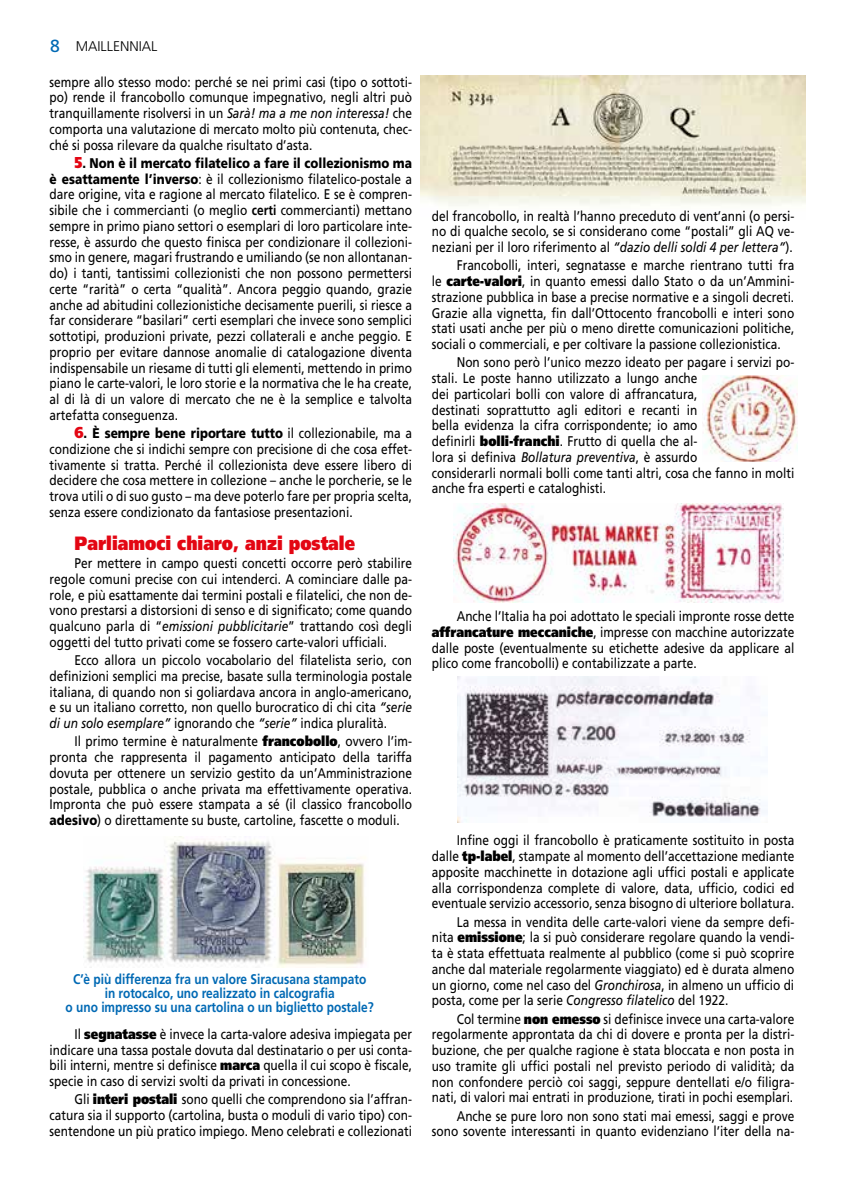
<style>
.page{position:relative;width:844px;height:1191px;background:#fff}
.page>*{position:absolute;margin:0;border:0;box-sizing:border-box;transform-origin:0 0}
.t1{font:900 19.25px "Frutiger";color:#e30613;scale:.85 1}
.t2{font:14px/15.8px "Frutiger";color:#000;text-align:justify;scale:.85 1}
.t3{font:700 14px/14px "Frutiger";color:#0069b4;text-align:center;scale:.85 1}
.t4{font:300 14px "Frutiger";color:#000}
.s1{font-weight:400;font-size:17.5px;color:#0069b4}
.s2{font-style:italic}
.s3{font-weight:900;font-size:15.75px;color:#e30613}
.s4{font-weight:900}
.s5{font-weight:700}
</style>
<div class="page">
<img style="left:420px;top:76px;width:385px;height:130px">
<img style="left:85px;top:836px;width:280px;height:131px">
<img style="left:702px;top:375px;width:95px;height:86px">
<img style="left:458px;top:676px;width:309px;height:146px">
<img style="left:453px;top:504px;width:330px;height:98px">
<p class="t4" style="left:50px;top:39px;width:109px"><span class="s1">8</span> MAILLENNIAL</p>
<p class="t2" style="left:50px;top:74px;width:428px">sempre allo stesso modo: perché se nei primi casi (tipo o sottoti&shy;po) rende il francobollo comunque impegnativo, negli altri può tranquillamente risolversi in un <span class="s2">Sarà! ma a me non interessa!</span> che comporta una valutazione di mercato molto più contenuta, chec&shy;ché si possa rilevare da qualche risultato d’asta.</p>
<p class="t2" style="left:50px;top:155px;width:428px;text-indent:25px"><span class="s3">5</span><span class="s4">. Non è il mercato filatelico a fare il collezionismo ma è esattamente l’inverso</span>: è il collezionismo filatelico-postale a dare origine, vita e ragione al mercato filatelico. E se è compren&shy;sibile che i commercianti (o meglio <span class="s5">certi</span> commercianti) mettano sempre in primo piano settori o esemplari di loro particolare inte&shy;resse, è assurdo che questo finisca per condizionare il collezioni&shy;smo in genere, magari frustrando e umiliando (se non allontanan&shy;do) i tanti, tantissimi collezionisti che non possono permettersi certe “rarità” o certa “qualità”. Ancora peggio quando, grazie anche ad abitudini collezionistiche decisamente puerili, si riesce a far considerare “basilari” certi esemplari che invece sono semplici sottotipi, produzioni private, pezzi collaterali e anche peggio. E proprio per evitare dannose anomalie di catalogazione diventa indispensabile un riesame di tutti gli elementi, mettendo in primo piano le carte-valori, le loro storie e la normativa che le ha create, al di là di un valore di mercato che ne è la semplice e talvolta artefatta conseguenza.</p>
<p class="t2" style="left:50px;top:425px;width:428px;text-indent:25px"><span class="s3">6</span><span class="s4">. È sempre bene riportare tutto</span> il collezionabile, ma a condizione che si indichi sempre con precisione di che cosa effet&shy;tivamente si tratta. Perché il collezionista deve essere libero di decidere che cosa mettere in collezione – anche le porcherie, se le trova utili o di suo gusto – ma deve poterlo fare per propria scelta, senza essere condizionato da fantasiose presentazioni.</p>
<h1 class="t1" style="left:74px;top:531px;width:331px">Parliamoci chiaro, anzi postale</h1>
<p class="t2" style="left:50px;top:555px;width:428px;text-indent:25px">Per mettere in campo questi concetti occorre però stabilire regole comuni precise con cui intenderci. A cominciare dalle pa&shy;role, e più esattamente dai termini postali e filatelici, che non de&shy;vono prestarsi a distorsioni di senso e di significato; come quando qualcuno parla di “<span class="s2">emissioni pubblicitarie</span>” trattando così degli oggetti del tutto privati come se fossero carte-valori ufficiali.</p>
<p class="t2" style="left:50px;top:652px;width:428px;text-indent:25px">Ecco allora un piccolo vocabolario del filatelista serio, con definizioni semplici ma precise, basate sulla terminologia postale italiana, di quando non si goliardava ancora in anglo-americano, e su un italiano corretto, non quello burocratico di chi cita <span class="s2">“serie di un solo esemplare”</span> ignorando che <span class="s2">“serie”</span> indica pluralità.</p>
<p class="t2" style="left:50px;top:733px;width:428px;text-indent:25px">Il primo termine è naturalmente <span class="s4">francobollo</span>, ovvero l’im&shy;pronta che rappresenta il pagamento anticipato della tariffa dovuta per ottenere un servizio gestito da un’Amministrazione postale, pubblica o anche privata ma effettivamente operativa.<br>Impronta che può essere stampata a sé (il classico francobollo <span class="s4">adesivo</span>) o direttamente su buste, cartoline, fascette o moduli.</p>
<p class="t3" style="left:66px;top:972px;width:364px">C’è più differenza fra un valore Siracusana stampato<br>in rotocalco, uno realizzato in calcografia<br>o uno impresso su una cartolina o un biglietto postale?</p>
<p class="t2" style="left:50px;top:1026px;width:428px;text-indent:25px">Il <span class="s4">segnatasse</span> è invece la carta-valore adesiva impiegata per indicare una tassa postale dovuta dal destinatario o per usi conta&shy;bili interni, mentre si definisce <span class="s4">marca</span> quella il cui scopo è fiscale, specie in caso di servizi svolti da privati in concessione.</p>
<p class="t2" style="left:50px;top:1091px;width:428px;text-indent:25px">Gli <span class="s4">interi postali</span> sono quelli che comprendono sia l’affran&shy;catura sia il supporto (cartolina, busta o moduli di vario tipo) con&shy;sentendone un più pratico impiego. Meno celebrati e collezionati</p>
<p class="t2" style="left:432px;top:208px;width:428px">del francobollo, in realtà l’hanno preceduto di vent’anni (o persi&shy;no di qualche secolo, se si considerano come “postali” gli AQ ve&shy;neziani per il loro riferimento al <span class="s2">“dazio delli soldi 4 per lettera”</span>).</p>
<p class="t2" style="left:432px;top:257px;width:428px;text-indent:25px">Francobolli, interi, segnatasse e marche rientrano tutti fra le <span class="s4">carte-valori</span>, in quanto emessi dallo Stato o da un’Ammini&shy;strazione pubblica in base a precise normative e a singoli decreti.<br>Grazie alla vignetta, fin dall’Ottocento francobolli e interi sono stati usati anche per più o meno dirette comunicazioni politiche, sociali o commerciali, e per coltivare la passione collezionistica.</p>
<p class="t2" style="left:432px;top:354px;width:428px;text-align:left;text-indent:25px">Non sono però l’unico mezzo ideato per pagare i servizi po&shy;stali. Le poste hanno utilizzato a lungo anche<br>dei particolari bolli con valore di affrancatura,<br>destinati soprattutto agli editori e recanti in<br>bella evidenza la cifra corrispondente; io amo<br>definirli <span class="s4">bolli-franchi</span>. Frutto di quella che al-<br>lora si definiva <span class="s2">Bollatura preventiva</span>, è assurdo<br>considerarli normali bolli come tanti altri, cosa che fanno in molti anche fra esperti e cataloghisti.</p>
<p class="t2" style="left:432px;top:608px;width:428px;text-indent:25px">Anche l’Italia ha poi adottato le speciali impronte rosse dette <span class="s4">affrancature meccaniche</span>, impresse con macchine autorizzate dalle poste (eventualmente su etichette adesive da applicare al plico come francobolli) e contabilizzate a parte.</p>
<p class="t2" style="left:432px;top:832px;width:428px;text-indent:25px">Infine oggi il francobollo è praticamente sostituito in posta dalle <span class="s4">tp-label</span>, stampate al momento dell’accettazione mediante apposite macchinette in dotazione agli uffici postali e applicate alla corrispondenza complete di valore, data, ufficio, codici ed eventuale servizio accessorio, senza bisogno di ulteriore bollatura.</p>
<p class="t2" style="left:432px;top:913px;width:428px;text-indent:25px">La messa in vendita delle carte-valori viene da sempre defi&shy;nita <span class="s4">emissione</span>; la si può considerare regolare quando la vendi&shy;ta è stata effettuata realmente al pubblico (come si può scoprire anche dal materiale regolarmente viaggiato) ed è durata almeno un giorno, come nel caso del <span class="s2">Gronchirosa</span>, in almeno un ufficio di posta, come per la serie <span class="s2">Congresso filatelico</span> del 1922.</p>
<p class="t2" style="left:432px;top:1010px;width:428px;text-indent:25px">Col termine <span class="s4">non emesso</span> si definisce invece una carta-valore regolarmente approntata da chi di dovere e pronta per la distri&shy;buzione, che per qualche ragione è stata bloccata e non posta in uso tramite gli uffici postali nel previsto periodo di validità; da non confondere perciò coi saggi, seppure dentellati e/o filigra&shy;nati, di valori mai entrati in produzione, tirati in pochi esemplari.</p>
<p class="t2" style="left:432px;top:1107px;width:428px;text-align:right">Anche se pure loro non sono stati mai emessi, saggi e prove sono sovente interessanti in quanto evidenziano l’iter della na-</p>
</div>
